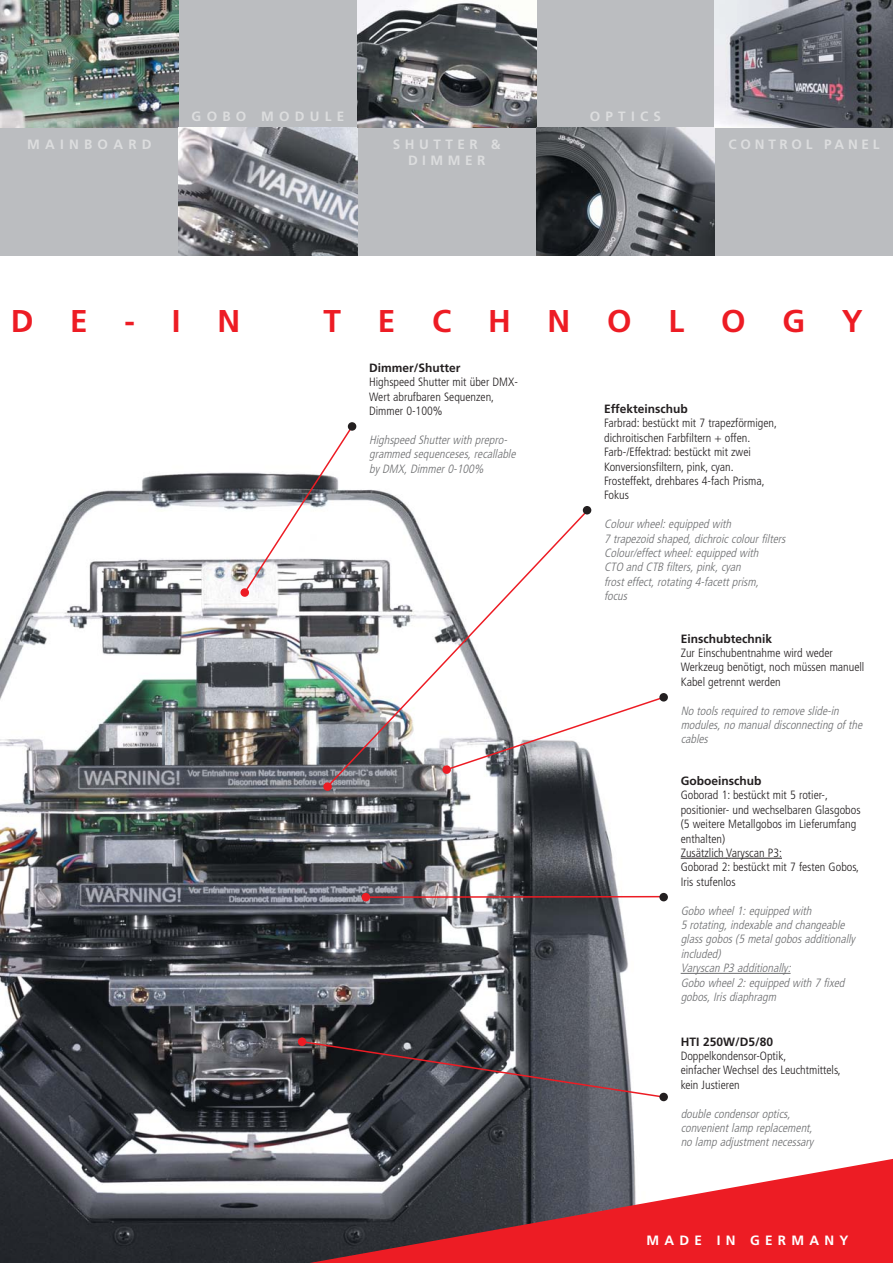
<style>
.page{position:relative;width:893px;height:1263px;background:#fff}
.page>*{position:absolute;margin:0;border:0;box-sizing:border-box;transform-origin:0 0}
.t1{font:700 31.5px "Frutiger";letter-spacing:1.165em;color:#ed1c24}
.t2{font:700 13.5px "Frutiger";letter-spacing:.39em;color:#dcddde}
.t3{font:700 13.5px/16.2px "Frutiger";letter-spacing:.335em;color:#dcddde;text-align:center}
.t4{font:700 13.5px "Frutiger";letter-spacing:.39em;color:#fff}
.t5{font:700 13.5px "Frutiger";letter-spacing:.28em;color:#dcddde}
.t6{font:700 13.5px "Frutiger";letter-spacing:.36em;color:#dcddde}
.t7{font:300 condensed 12px/14.4px "Frutiger";color:#231f20}
.t8{font:italic 300 condensed 12px/14.4px "Frutiger";color:#6d6e70}
.t9{font:700 12px "Frutiger";color:#231f20}
</style>
<div class="page">
<div style="left:0;top:0;width:892px;height:255px;background:#bbbdc0"></div>
<img style="left:0;top:472px;width:689px;height:791px">
<hr style="left:680px;top:858px;width:47px;height:1px;background:#231f20">
<hr style="left:732px;top:858px;width:50px;height:1px;background:#231f20">
<hr style="left:680px;top:973px;width:110px;height:1px;background:#6d6e70">
<img style="left:0;top:0;width:179px;height:128px">
<img style="left:179px;top:128px;width:178px;height:127px">
<img style="left:357px;top:0;width:179px;height:128px">
<img style="left:536px;top:128px;width:178px;height:127px">
<img style="left:714px;top:0;width:178px;height:128px">
<svg style="left:243px;top:425px;width:111px;height:170px"></svg>
<svg style="left:239px;top:1157px;width:653px;height:106px;background:#a44a51"></svg>
<div style="left:348px;top:422px;width:8px;height:9px;background:#231f20;border-radius:50%"></div>
<svg style="left:325px;top:508px;width:264px;height:281px"></svg>
<div style="left:583px;top:506px;width:8px;height:8px;background:#231f20;border-radius:50%"></div>
<svg style="left:370px;top:895px;width:289px;height:4px"></svg>
<div style="left:361px;top:893px;width:9px;height:8px;background:#ed1c24;border-radius:50%"></div>
<div style="left:659px;top:893px;width:9px;height:8px;background:#231f20;border-radius:50%"></div>
<svg style="left:445px;top:695px;width:220px;height:76px"></svg>
<div style="left:442px;top:765px;width:9px;height:9px;background:#ed1c24;border-radius:50%"></div>
<div style="left:659px;top:693px;width:9px;height:9px;background:#231f20;border-radius:50%"></div>
<svg style="left:300px;top:1040px;width:365px;height:59px;background:#5b595e"></svg>
<div style="left:298px;top:1037px;width:8px;height:9px;background:#ed1c24;border-radius:50%"></div>
<div style="left:240px;top:588px;width:9px;height:9px;background:#ed1c24;border-radius:50%"></div>
<div style="left:659px;top:1093px;width:9px;height:8px;background:#231f20;border-radius:50%"></div>
<div style="left:323px;top:782px;width:9px;height:9px;background:#ed1c24;border-radius:50%"></div>
<p class="t2" style="left:27px;top:139px;width:126px">MAINBOARD</p>
<p class="t2" style="left:192px;top:111px;width:154px">GOBO MODULE</p>
<p class="t6" style="left:589px;top:111px;width:73px">OPTICS</p>
<p class="t3" style="left:393px;top:137px;width:109px">SHUTTER &amp;<br>DIMMER</p>
<p class="t5" style="left:728px;top:139px;width:152px">CONTROL PANEL</p>
<h1 class="t1" style="left:11px;top:308px;width:231px">DE-IN</h1>
<h1 class="t1" style="left:323px;top:308px;width:541px">TECHNOLOGY</h1>
<p class="t9" style="left:369px;top:363px;width:93px">Dimmer/Shutter</p>
<p class="t7" style="left:369px;top:376px;width:150px">Highspeed Shutter mit über DMX-<br>Wert abrufbaren Sequenzen,<br>Dimmer 0-100%</p>
<p class="t8" style="left:369px;top:434px;width:150px">Highspeed Shutterwith prepro&shy;grammed sequenceses,recallable by DMX,Dimmer0-100%</p>
<p class="t9" style="left:604px;top:404px;width:85px">Effekteinschub</p>
<p class="t7" style="left:604px;top:417px;width:174px">Farbrad: bestückt mit 7 trapezförmigen, dichroitischen Farbfiltern + offen.<br>Farb-/Effektrad: bestückt mit zwei<br>Konversionsfiltern, pink, cyan.<br>Frosteffekt, drehbares 4-fach Prisma,<br>Fokus</p>
<p class="t8" style="left:604px;top:518px;width:185px">Colourwheel:equipped with<br>7 trapezoid shaped,dichroiccolourfilters<br>Colour/effectwheel:equipped with<br>CTO and CTB filters,pink,cyan frosteffect,rotating 4-facettprism, focus</p>
<p class="t9" style="left:680px;top:634px;width:93px">Einschubtechnik</p>
<p class="t7" style="left:680px;top:647px;width:185px">Zur Einschubentnahme wird weder<br>Werkzeug benötigt, noch müssen manuell<br>Kabel getrennt werden</p>
<p class="t8" style="left:680px;top:704px;width:185px">No toolsrequired to remove slide-in modules,no manualdisconnecting of the cables</p>
<p class="t9" style="left:680px;top:776px;width:82px">Goboeinschub</p>
<p class="t7" style="left:680px;top:789px;width:181px">Goborad 1: bestückt mit 5 rotier-, positionier- und wechselbaren Glasgobos (5 weitere Metallgobos im Lieferumfang enthalten)<br>Zusätzlich Varyscan P3:<br>Goborad 2: bestückt mit 7 festen Gobos,<br>Iris stufenlos</p>
<p class="t8" style="left:680px;top:904px;width:176px">Gobo wheel1:equipped with<br>5 rotating,indexable and changeable glassgobos(5 metalgobosadditionally included)<br>Varyscan P3 additionally:<br>Gobo wheel2:equipped with 7 fixed gobos,Irisdiaphragm</p>
<p class="t9" style="left:680px;top:1037px;width:94px">HTI 250W/D5/80</p>
<p class="t7" style="left:680px;top:1050px;width:161px">Doppelkondensor-Optik,<br>einfacher Wechsel des Leuchtmittels, kein Justieren</p>
<p class="t8" style="left:680px;top:1107px;width:136px">double condensoroptics, convenientlamp replacement, no lamp adjustmentnecessary</p>
<p class="t4" style="left:646px;top:1234px;width:203px">MADE IN GERMANY</p>
</div>
